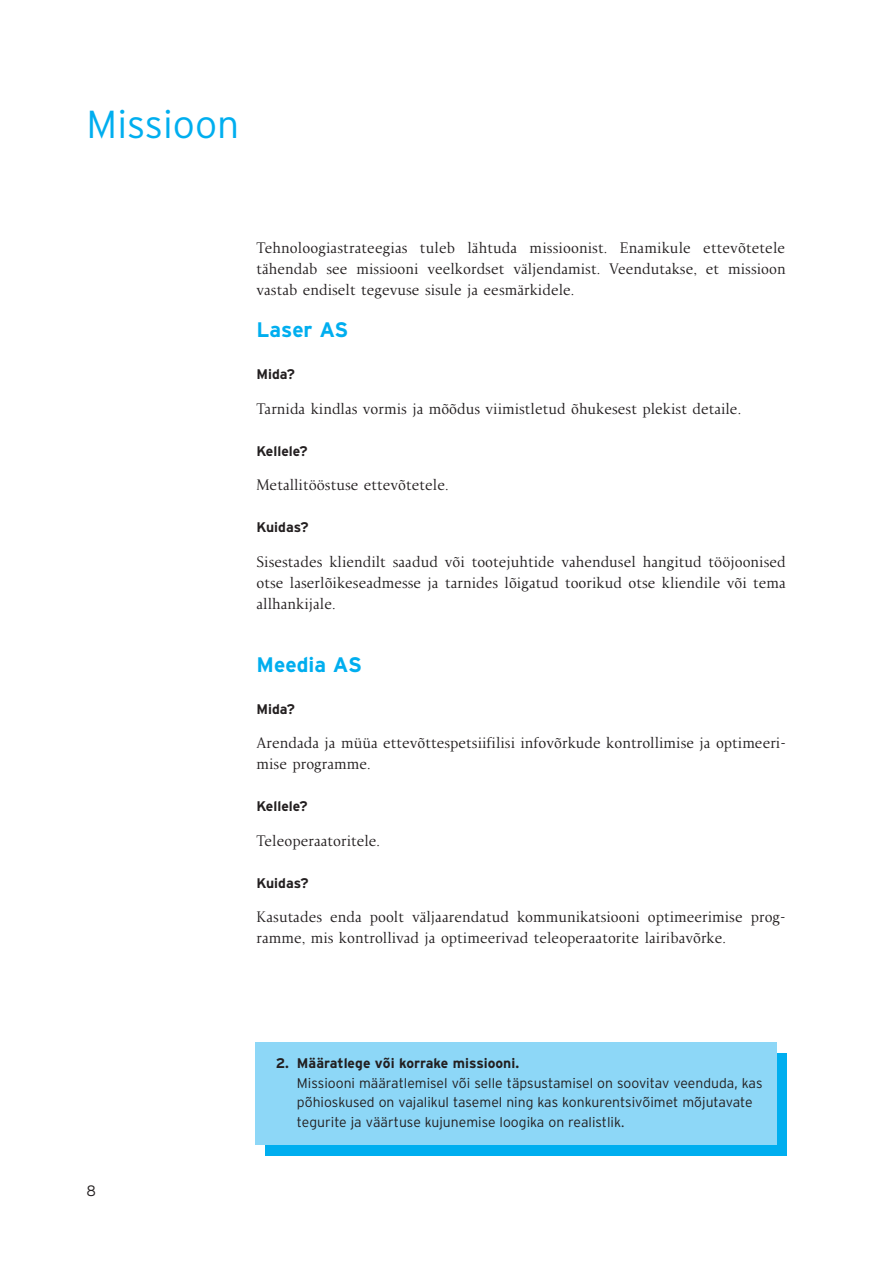
<style>
.page{position:relative;width:893px;height:1262px;background:#fff}
.page>*{position:absolute;margin:0;border:0;box-sizing:border-box;transform-origin:0 0}
.t1{font:300 39px "Interstate";color:#00aeef}
.t2{font:700 21px "Interstate";color:#00aeef}
.t3{font:16.5px/21px "Radiolinja Serif";color:#231f20;text-align:justify}
.t4{font:300 15px "Interstate";color:#231f20}
.t5{font:300 13.95px/19.5px "Interstate";color:#231f20}
.t6{font:700 13.95px "Interstate";color:#231f20}
</style>
<div class="page">
<div style="left:266px;top:1052px;width:521px;height:103px;background:#00aeef"></div>
<div style="left:255px;top:1042px;width:521px;height:102px;background:#8dd7f7"></div>
<h1 class="t1" style="left:87px;top:109px;width:154px">Missioon</h1>
<p class="t3" style="left:256px;top:239px;width:530px">Tehnoloogiastrateegias tuleb lähtuda missioonist. Enamikule ettevõtetele tähendab see missiooni veelkordset väljendamist. Veendutakse, et missioon vastab endiselt tegevuse sisule ja eesmärkidele.</p>
<p class="t2" style="left:256px;top:322px;width:93px">Laser AS</p>
<p class="t6" style="left:256px;top:369px;width:40px">Mida?</p>
<p class="t3" style="left:256px;top:399px;width:486px">Tarnida kindlas vormis ja mõõdus viimistletud õhukesest plekist detaile.</p>
<p class="t6" style="left:256px;top:445px;width:53px">Kellele?</p>
<p class="t3" style="left:256px;top:476px;width:193px">Metallitööstuse ettevõtetele.</p>
<p class="t6" style="left:256px;top:522px;width:54px">Kuidas?</p>
<p class="t3" style="left:256px;top:552px;width:530px">Sisestades kliendilt saadud või tootejuhtide vahendusel hangitud tööjoonised otse laserlõikeseadmesse ja tarnides lõigatud toorikud otse kliendile või tema allhankijale.</p>
<p class="t2" style="left:256px;top:656px;width:107px">Meedia AS</p>
<p class="t6" style="left:256px;top:703px;width:40px">Mida?</p>
<p class="t3" style="left:256px;top:734px;width:531px">Arendada ja müüa ettevõttespetsiifilisi infovõrkude kontrollimise ja optimeeri&shy;mise programme.</p>
<p class="t6" style="left:256px;top:801px;width:53px">Kellele?</p>
<p class="t3" style="left:256px;top:831px;width:125px">Teleoperaatoritele.</p>
<p class="t6" style="left:256px;top:877px;width:54px">Kuidas?</p>
<p class="t3" style="left:256px;top:908px;width:530px">Kasutades enda poolt väljaarendatud kommunikatsiooni optimeerimise prog&shy;ramme, mis kontrollivad ja optimeerivad teleoperaatorite lairibavõrke.</p>
<p class="t4" style="left:87px;top:1185px;width:11px">8</p>
<p class="t6" style="left:276px;top:1058px;width:245px">2. Määratlege või korrake missiooni.</p>
<p class="t5" style="left:297px;top:1074px;width:467px">Missiooni määratlemisel või selle täpsustamisel on soovitav veenduda, kas põhioskused on vajalikul tasemel ning kas konkurentsivõimet mõjutavate tegurite ja väärtuse kujunemise loogika on realistlik.</p>
</div>
